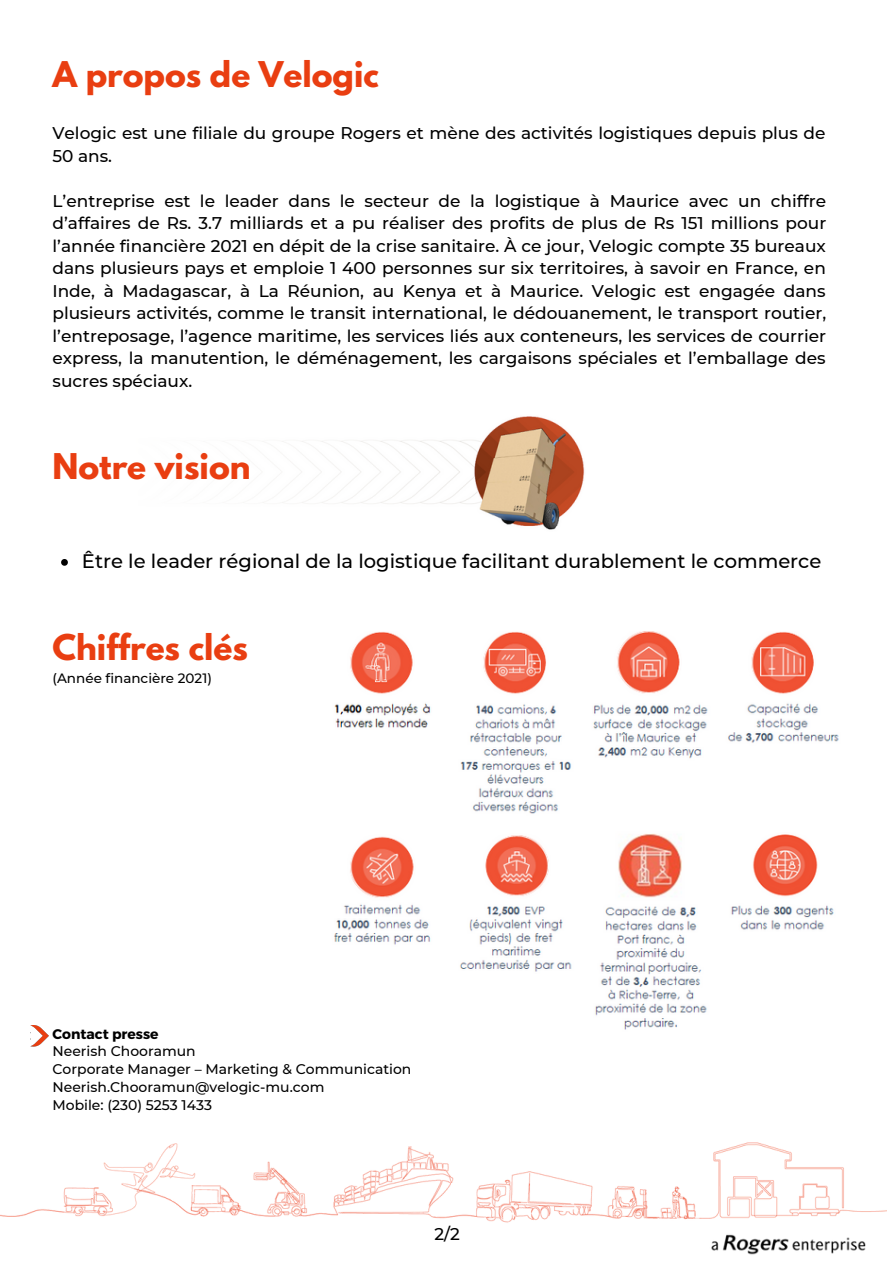
<style>
.page{position:relative;width:894px;height:1264px;background:#fff}
.page>*{position:absolute;margin:0;border:0;box-sizing:border-box;transform-origin:0 0}
.t1{font:700 31.35px "League Spartan";color:#e93e11}
.t2{font:500 19.5px "Montserrat";color:#000}
.t3{font:500 16.95px/22.5px "Montserrat";color:#000}
.t4{font:500 13.95px "Montserrat";color:#000}
.t5{font:700 13.95px "Montserrat";color:#000}
.t6{font:500 13.5px "Montserrat";color:#000}
</style>
<div class="page">
<img style="left:0;top:1142px;width:886px;height:81px">
<img style="left:711px;top:1234px;width:155px;height:21px">
<img style="left:30px;top:1025px;width:18px;height:22px">
<img style="left:263px;top:416px;width:322px;height:114px">
<img style="left:334px;top:631px;width:505px;height:399px">
<svg style="left:61px;top:559px;width:7px;height:6px"></svg>
<p class="t1" style="left:52px;top:58px;width:328px">A propos de Velogic</p>
<p class="t3" style="left:52px;top:122px;width:774px">Velogic est une filiale du groupe Rogers et mène des activités logistiques depuis plus de<br>50 ans.</p>
<p class="t3" style="left:52px;top:189px;width:775px;text-align:justify">L’entreprise est le leader dans le secteur de la logistique à Maurice avec un chiffre d’affaires de Rs. 3.7 milliards et a pu réaliser des profits de plus de Rs 151 millions pour l’année financière 2021 en dépit de la crise sanitaire. À ce jour, Velogic compte 35 bureaux dans plusieurs pays et emploie 1 400 personnes sur six territoires, à savoir en France, en Inde, à Madagascar, à La Réunion, au Kenya et à Maurice. Velogic est engagée dans plusieurs activités, comme le transit international, le dédouanement, le transport routier, l’entreposage, l’agence maritime, les services liés aux conteneurs, les services de courrier express, la manutention, le déménagement, les cargaisons spéciales et l’emballage des sucres spéciaux.</p>
<p class="t1" style="left:52px;top:451px;width:199px">Notre vision</p>
<p class="t2" style="left:82px;top:549px;width:740px">Être le leader régional de la logistique facilitant durablement le commerce</p>
<p class="t1" style="left:52px;top:631px;width:197px">Chiffres clés</p>
<p class="t6" style="left:52px;top:669px;width:161px">(Année financière 2021)</p>
<p class="t5" style="left:52px;top:1025px;width:108px">Contact presse</p>
<p class="t4" style="left:52px;top:1042px;width:145px">Neerish Chooramun</p>
<p class="t4" style="left:52px;top:1060px;width:360px">Corporate Manager – Marketing &amp; Communication</p>
<p class="t4" style="left:52px;top:1078px;width:273px">Neerish.Chooramun@velogic-mu.com</p>
<p class="t4" style="left:52px;top:1096px;width:161px">Mobile: (230) 5253 1433</p>
<p class="t3" style="left:434px;top:1222px;width:27px">2/2</p>
</div>
